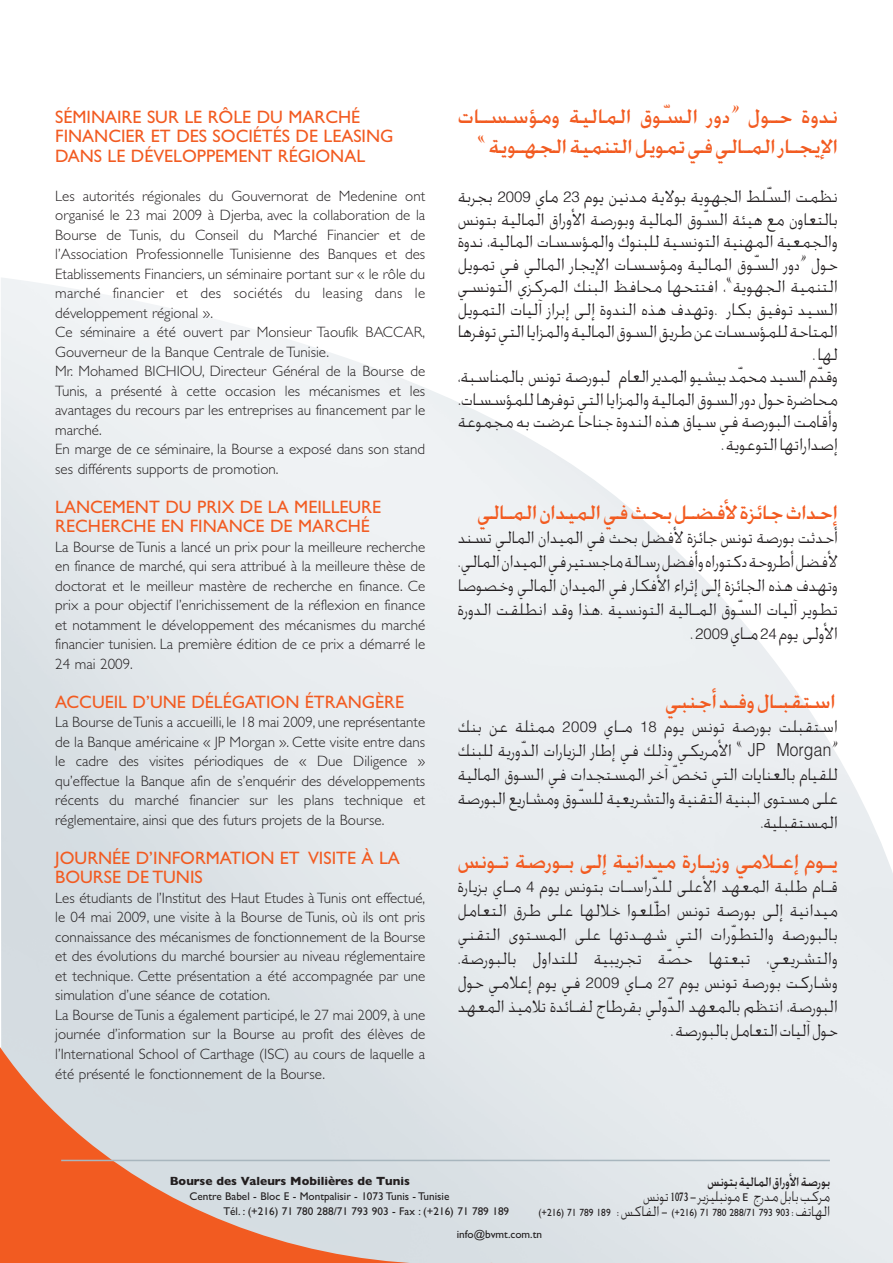
<style>
.page{position:relative;width:893px;height:1263px;background:#fff}
.page>*{position:absolute;margin:0;border:0;box-sizing:border-box;transform-origin:0 0}
.t1{font:18px/19.5px "Gill Sans";color:#f25b21}
.t2{font:300 15px/19.5px "Gill Sans";color:#231f20}
.t3{font:700 12px "Gill Sans";color:#231f20}
.t4{font:11.25px/15px "Gill Sans";color:#231f20}
.t5{font:10.5px "Gill Sans";color:#231f20;scale:.9 1}
</style>
<div class="page">
<svg style="left:0;top:1047px;width:492px;height:216px;background:#ddbcb0"></svg>
<hr style="left:61px;top:1160px;width:769px;height:1px;background:#a8b6be">
<svg style="left:459px;top:402px;width:99px;height:54px"></svg>
<svg style="left:459px;top:500px;width:305px;height:147px"></svg>
<div style="left:459px;top:688px;width:378px;height:143px;background:#eaedf0"></div>
<div style="left:458px;top:854px;width:379px;height:186px;background:#e8ecef"></div>
<div style="left:617px;top:1174px;width:213px;height:46px;background:#e4e9ec"></div>
<p class="t1" style="left:55px;top:107px;width:340px">SÉMINAIRE SUR LE RÔLE DU MARCHÉ<br>FINANCIER ET DES SOCIÉTÉS DE LEASING<br>DANS LE DÉVELOPPEMENT RÉGIONAL</p>
<p class="t2" style="left:55px;top:186px;width:371px">Les autorités régionales du Gouvernorat de Medenine ont organisé le 23 mai 2009 à Djerba, avec la collaboration de la Bourse de Tunis, du Conseil du Marché Financier et de l’Association Professionnelle Tunisienne des Banques et des Etablissements Financiers, un séminaire portant sur « le rôle du marché financier et des sociétés du leasing dans le développement régional ».<br>Ce séminaire a été ouvert par Monsieur Taoufik BACCAR, Gouverneur de la Banque Centrale de Tunisie.<br>Mr. Mohamed BICHIOU, Directeur Général de la Bourse de Tunis, a présenté à cette occasion les mécanismes et les avantages du recours par les entreprises au financement par le marché.<br>En marge de ce séminaire, la Bourse a exposé dans son stand ses différents supports de promotion.</p>
<p class="t1" style="left:55px;top:497px;width:327px">LANCEMENT DU PRIX DE LA MEILLEURE<br>RECHERCHE EN FINANCE DE MARCHÉ</p>
<p class="t2" style="left:55px;top:537px;width:371px;text-align:justify">La Bourse de Tunis a lancé un prix pour la meilleure recherche en finance de marché, qui sera attribué à la meilleure thèse de doctorat et le meilleur mastère de recherche en finance. Ce prix a pour objectif l’enrichissement de la réflexion en finance et notamment le développement des mécanismes du marché financier tunisien. La première édition de ce prix a démarré le 24 mai 2009.</p>
<p class="t1" style="left:55px;top:692px;width:350px">ACCUEIL D’UNE DÉLÉGATION ÉTRANGÈRE</p>
<p class="t2" style="left:55px;top:712px;width:371px;text-align:justify">La Bourse deTunis a accueilli, le 18 mai 2009, une représentante de la Banque américaine « JP Morgan ». Cette visite entre dans le cadre des visites périodiques de « Due Diligence » qu’effectue la Banque afin de s’enquérir des développements récents du marché financier sur les plans technique et réglementaire, ainsi que des futurs projets de la Bourse.</p>
<p class="t1" style="left:55px;top:848px;width:346px">JOURNÉE D’INFORMATION ET VISITE À LA<br>BOURSE DE TUNIS</p>
<p class="t2" style="left:55px;top:888px;width:371px">Les étudiants de l’Institut des Haut Etudes à Tunis ont effectué, le 04 mai 2009, une visite à la Bourse de Tunis, où ils ont pris connaissance des mécanismes de fonctionnement de la Bourse et des évolutions du marché boursier au niveau réglementaire et technique. Cette présentation a été accompagnée par une simulation d’une séance de cotation.<br>La Bourse deTunis a également participé, le 27 mai 2009, à une journée d’information sur la Bourse au profit des élèves de l’International School of Carthage (ISC) au cours de laquelle a été présenté le fonctionnement de la Bourse.</p>
<p class="t3" style="left:170px;top:1174px;width:242px">Bourse des Valeurs Mobilières de Tunis</p>
<p class="t4" style="left:223px;top:1189px;width:287px;text-indent:-34px">Centre Babel - Bloc E - Montpalisir - 1073 Tunis - Tunisie<br>Tél. : (+216) 71 780 288/71 793 903 - Fax : (+216) 71 789 189</p>
<p class="t4" style="left:743px;top:1189px;width:7px">E</p>
<p class="t5" style="left:538px;top:1206px;width:82px">(+216) 71 789 189</p>
<p class="t5" style="left:671px;top:1206px;width:133px">(+216) 71 780 288/71 793 903</p>
<p class="t4" style="left:457px;top:1227px;width:87px">info@bvmt.com.tn</p>
</div>
